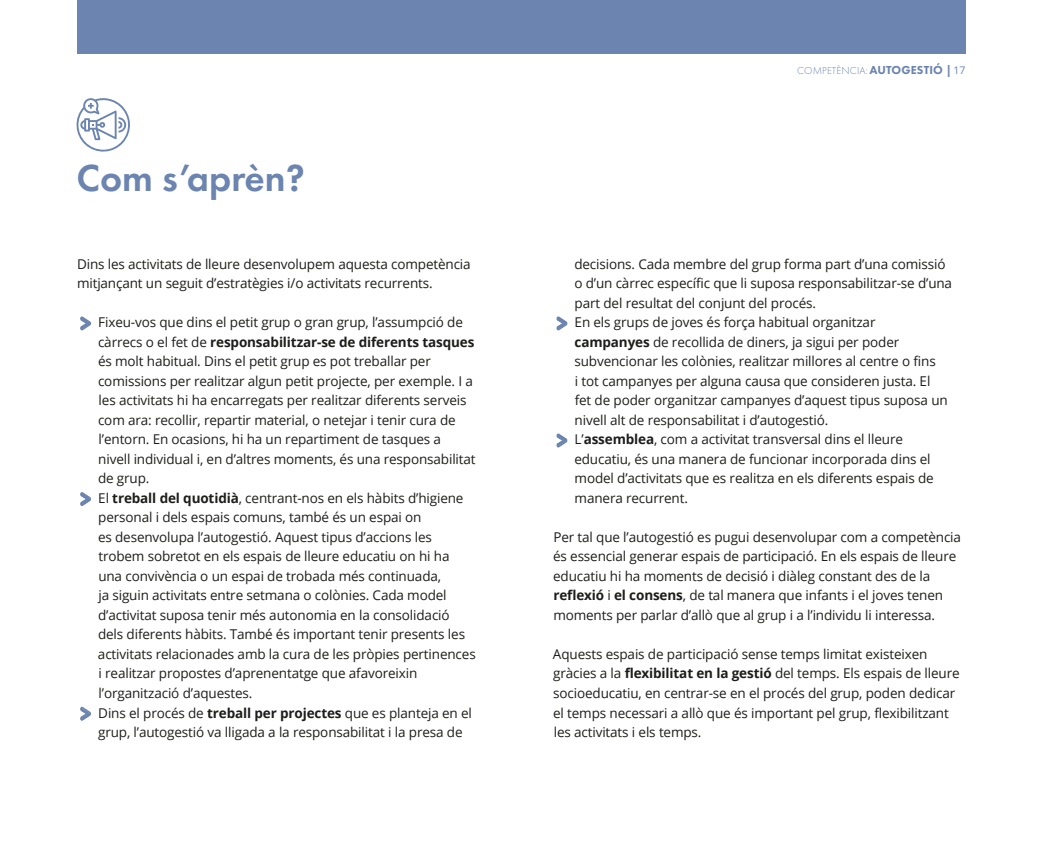
<style>
.page{position:relative;width:1042px;height:851px;background:#fff}
.page>*{position:absolute;margin:0;border:0;box-sizing:border-box;transform-origin:0 0}
.Titols_Apartats{font:600 39px "Futura PT";color:#6b84b0}
.Text_Base{font:13.5px/19.5px "Open Sans";letter-spacing:-.01em;color:#1d1d1b}
.t1{font:300 10.5px "Futura PT";letter-spacing:.01em;color:#6b84b0}
.t2{font:10.5px "Open Sans";color:#6b84b0}
.s1{font-family:"Helvetica Rounded";font-weight:900;font-size:24px;color:#6b84b0}
.s2{font-weight:700}
.s3{font-weight:800;font-size:12px}
.s4{font-family:"Futura PT";font-weight:800;font-size:12px}
</style>
<div class="page">
<svg style="left:80px;top:316px;width:11px;height:15px"></svg>
<svg style="left:80px;top:492px;width:11px;height:14px"></svg>
<svg style="left:80px;top:706px;width:11px;height:15px"></svg>
<svg style="left:556px;top:316px;width:12px;height:15px"></svg>
<svg style="left:556px;top:433px;width:12px;height:15px"></svg>
<svg style="left:76px;top:98px;width:54px;height:54px"></svg>
<div style="left:77px;top:0;width:888px;height:54px;background:#6b84b0"></div>
<p class="Titols_Apartats" style="left:76px;top:153px;width:230px">Com s’aprèn?</p>
<p class="Text_Base" style="left:77px;top:254px;width:395px">Dins les activitats de lleure desenvolupem aquesta competència mitjançant un seguit d’estratègies i/o activitats recurrents.</p>
<p class="Text_Base" style="left:98px;top:312px;width:379px;text-indent:-17px"><span class="s1">&gt;</span> Fixeu-vos que dins el petit grup o gran grup, l’assumpció de càrrecs o el fet de <span class="s2">responsabilitzar-se de diferents tasques </span>és molt habitual. Dins el petit grup es pot treballar per comissions per realitzar algun petit projecte, per exemple. I a les activitats hi ha encarregats per realitzar diferents serveis com ara: recollir, repartir material, o netejar i tenir cura de l’entorn. En ocasions, hi ha un repartiment de tasques a nivell individual i, en d’altres moments, és una responsabilitat de grup.</p>
<p class="Text_Base" style="left:98px;top:488px;width:379px;text-indent:-17px"><span class="s1">&gt;</span> El <span class="s2">treball del quotidià</span>, centrant-nos en els hàbits d’higiene personal i dels espais comuns, també és un espai on<br>es desenvolupa l’autogestió. Aquest tipus d’accions les trobem sobretot en els espais de lleure educatiu on hi ha una convivència o un espai de trobada més continuada,<br>ja siguin activitats entre setmana o colònies. Cada model d’activitat suposa tenir més autonomia en la consolidació dels diferents hàbits. També és important tenir presents les activitats relacionades amb la cura de les pròpies pertinences i realitzar propostes d’aprenentatge que afavoreixin l’organització d’aquestes.</p>
<p class="Text_Base" style="left:98px;top:702px;width:375px;text-indent:-18px"><span class="s1">&gt;</span> Dins el procés de <span class="s2">treball per projectes</span> que es planteja en el grup, l’autogestió va lligada a la responsabilitat i la presa de</p>
<p class="t1" style="left:797px;top:64px;width:121px">COMPETÈNCIA: <span class="s3">AUTOGESTIÓ</span></p>
<p class="t2" style="left:945px;top:62px;width:21px"><span class="s4">|</span>17</p>
<p class="Text_Base" style="left:574px;top:254px;width:379px">decisions. Cada membre del grup forma part d’una comissió o d’un càrrec específic que li suposa responsabilitzar-se d’una part del resultat del conjunt del procés.</p>
<p class="Text_Base" style="left:574px;top:312px;width:375px;text-indent:-18px"><span class="s1">&gt;</span> En els grups de joves és força habitual organitzar <span class="s2">campanyes</span> de recollida de diners, ja sigui per poder subvencionar les colònies, realitzar millores al centre o fins<br>i tot campanyes per alguna causa que consideren justa. El fet de poder organitzar campanyes d’aquest tipus suposa un nivell alt de responsabilitat i d’autogestió.</p>
<p class="Text_Base" style="left:574px;top:429px;width:361px;text-indent:-17px"><span class="s1">&gt;</span> L’<span class="s2">assemblea</span>, com a activitat transversal dins el lleure educatiu, és una manera de funcionar incorporada dins el model d’activitats que es realitza en els diferents espais de manera recurrent.</p>
<p class="Text_Base" style="left:553px;top:527px;width:409px">Per tal que l’autogestió es pugui desenvolupar com a competència és essencial generar espais de participació. En els espais de lleure educatiu hi ha moments de decisió i diàleg constant des de la <span class="s2">reflexió</span> i <span class="s2">el consens</span>, de tal manera que infants i el joves tenen moments per parlar d’allò que al grup i a l’individu li interessa.</p>
<p class="Text_Base" style="left:553px;top:644px;width:408px">Aquests espais de participació sense temps limitat existeixen gràcies a la <span class="s2">flexibilitat en la gestió</span> del temps. Els espais de lleure socioeducatiu, en centrar-se en el procés del grup, poden dedicar el temps necessari a allò que és important pel grup, flexibilitzant les activitats i els temps.</p>
</div>
